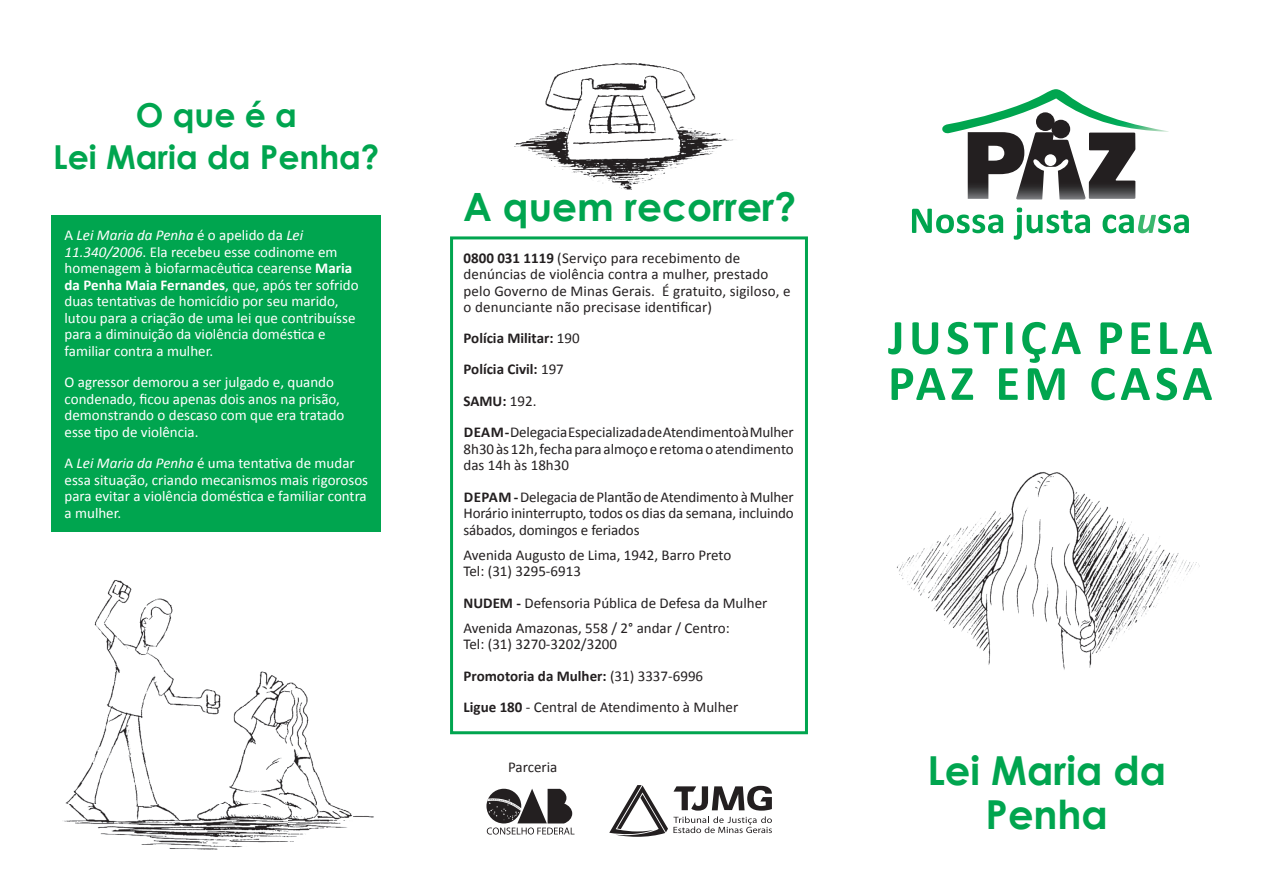
<style>
.page{position:relative;width:1263px;height:893px;background:#fff}
.page>*{position:absolute;margin:0;border:0;box-sizing:border-box;transform-origin:0 0}
.t1{font:700 39.9px/44px "Century Gothic";color:#00a54f;text-align:center}
.t2{font:700 39px "Century Gothic";color:#00a54f}
.t3{font:700 33px/42px "Century Gothic";color:#00a54f;text-align:center}
.t4{font:15px/16.5px "Calibri";color:#231f20}
.t5{font:15px/16.5px "Calibri";color:#fff}
.s1{font-style:italic}
.s2{font-weight:700}
</style>
<div class="page">
<img style="left:896px;top:472px;width:304px;height:198px">
<img style="left:515px;top:63px;width:219px;height:127px">
<img style="left:62px;top:580px;width:312px;height:270px">
<svg style="left:912px;top:207px;width:178px;height:33px"></svg>
<svg style="left:1102px;top:215px;width:87px;height:18px"></svg>
<svg style="left:942px;top:89px;width:227px;height:110px"></svg>
<svg style="left:888px;top:322px;width:324px;height:78px"></svg>
<div style="left:450px;top:236px;width:358px;height:498px;border:3px solid #00a54f"></div>
<div style="left:52px;top:215px;width:329px;height:317px;background:#00a54f"></div>
<svg style="left:609px;top:785px;width:163px;height:52px"></svg>
<svg style="left:487px;top:789px;width:87px;height:46px"></svg>
<h3 class="t3" style="left:53px;top:93px;width:328px">O que é a<br>Lei Maria da Penha?</h3>
<p class="t5" style="left:65px;top:227px;width:296px">A <span class="s1">Lei Maria da Penha</span> é o apelido da <span class="s1">Lei 11.340/2006</span>. Ela recebeu esse codinome em homenagem à biofarmacêutica cearense <span class="s2">Maria da Penha Maia Fernandes</span>, que, após ter sofrido duas tentativas de homicídio por seu marido, lutou para a criação de uma lei que contribuísse para a diminuição da violência doméstica e familiar contra a mulher.</p>
<p class="t5" style="left:65px;top:374px;width:281px">O agressor demorou a ser julgado e, quando condenado, ficou apenas dois anos na prisão, demonstrando o descaso com que era tratado esse tipo de violência.</p>
<p class="t5" style="left:65px;top:455px;width:305px">A <span class="s1">Lei Maria da Penha</span> é uma tentativa de mudar essa situação, criando mecanismos mais rigorosos para evitar a violência doméstica e familiar contra a mulher.</p>
<h2 class="t2" style="left:463px;top:177px;width:335px">A quem recorrer?</h2>
<p class="t4" style="left:463px;top:249px;width:329px"><span class="s2">0800 031 1119</span> (Serviço para recebimento de denúncias de violência contra a mulher, prestado pelo Governo de Minas Gerais. É gratuito, sigiloso, e o denunciante não precisase identificar)</p>
<p class="t4" style="left:463px;top:322px;width:332px;line-height:31.5px"><span class="s2">Polícia Militar:</span> 190<br><span class="s2">Polícia Civil:</span> 197<br><span class="s2">SAMU:</span> 192.<br><span class="s2">DEAM -</span> Delegacia Especializada de Atendimento à Mulher</p>
<p class="t4" style="left:463px;top:440px;width:332px">8h30 às 12h, fecha para almoço e retoma o atendimento das 14h às 18h30</p>
<p class="t4" style="left:463px;top:488px;width:332px;text-align:justify"><span class="s2">DEPAM -</span> Delegacia de Plantão de Atendimento à Mulher Horário ininterrupto, todos os dias da semana, incluindo sábados, domingos e feriados</p>
<p class="t4" style="left:463px;top:546px;width:269px">Avenida Augusto de Lima, 1942, Barro Preto<br>Tel: (31) 3295-6913</p>
<p class="t4" style="left:463px;top:590px;width:305px;line-height:25px"><span class="s2">NUDEM -</span> Defensoria Pública de Defesa da Mulher<br>Avenida Amazonas, 558 / 2° andar / Centro:</p>
<p class="t4" style="left:463px;top:628px;width:276px;line-height:31.5px">Tel: (31) 3270-3202/3200<br><span class="s2">Promotoria da Mulher:</span> (31) 3337-6996<br><span class="s2">Ligue 180</span> - Central de Atendimento à Mulher</p>
<p class="t4" style="left:508px;top:759px;width:51px">Parceria</p>
<h1 class="t1" style="left:927px;top:747px;width:240px">Lei Maria da<br>Penha</h1>
</div>
